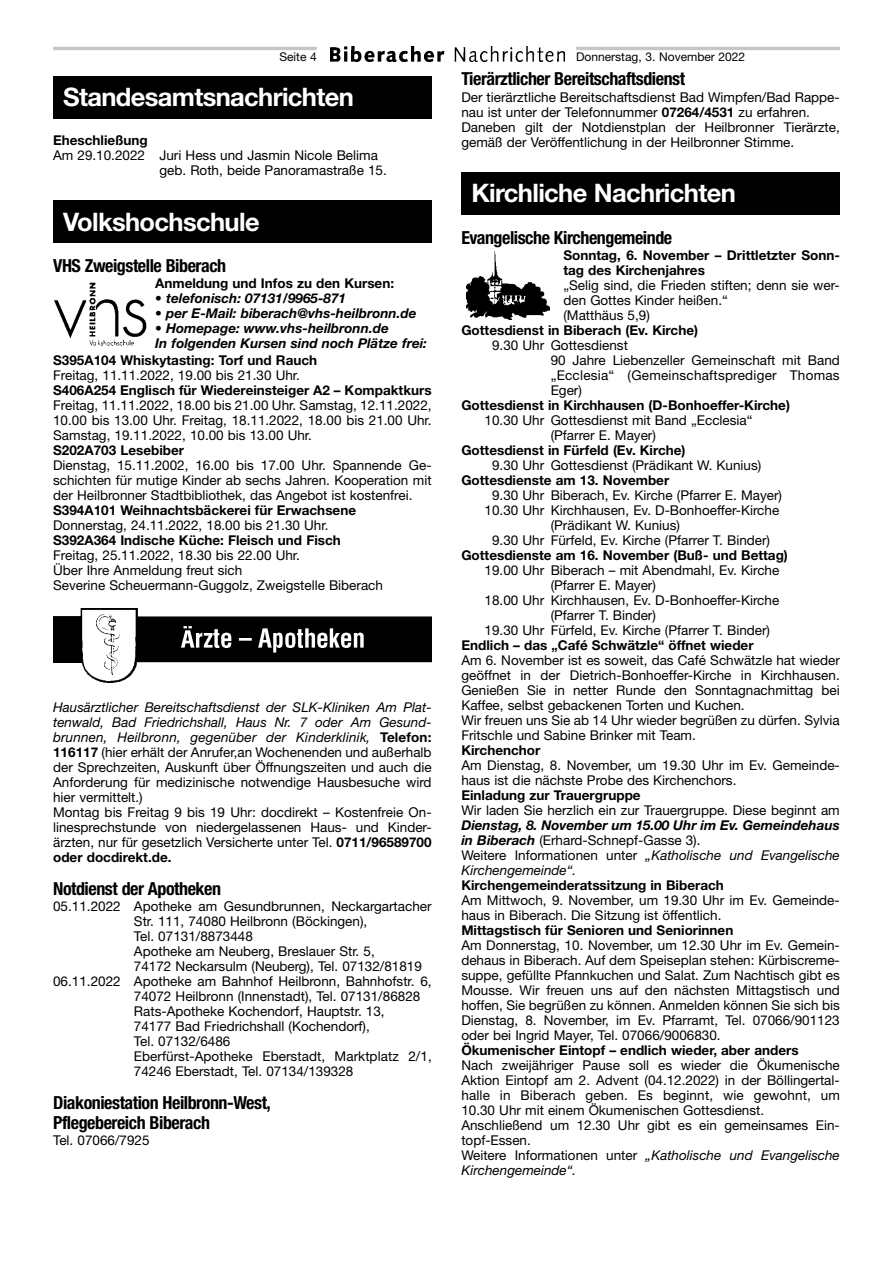
<style>
.page{position:relative;width:893px;height:1263px;background:#fff}
.page>*{position:absolute;margin:0;border:0;box-sizing:border-box;transform-origin:0 0}
.t1{font:700 25.5px "Helvetica Neue LT Std";letter-spacing:-.025em;color:#fff}
.t2{font:700 condensed 18px/19.5px "Helvetica Neue LT Std";letter-spacing:-.025em;color:#000}
.t3{font:13.5px/15px "Helvetica Neue LT Std";color:#000}
.t4{font:700 13.5px/15px "Helvetica Neue LT Std";color:#000}
.t5{font:italic 700 13.5px/15px "Helvetica Neue LT Std";color:#000}
.t6{font:12px "Helvetica Neue LT Std";color:#000}
.s1{font-weight:700}
.s2{font-weight:400;font-style:normal}
.s3{font-weight:400}
.s4{font-style:italic}
</style>
<div class="page">
<img style="left:330px;top:47px;width:234px;height:15px">
<hr style="left:53px;top:47px;width:264px;height:3px;background:#c5c6c6">
<hr style="left:576px;top:47px;width:264px;height:3px;background:#c5c6c6">
<div style="left:53px;top:76px;width:379px;height:43px;background:#000"></div>
<div style="left:53px;top:200px;width:379px;height:43px;background:#000"></div>
<img style="left:54px;top:283px;width:93px;height:62px">
<img style="left:53px;top:609px;width:379px;height:73px">
<div style="left:461px;top:172px;width:379px;height:43px;background:#000"></div>
<img style="left:467px;top:252px;width:82px;height:68px">
<p class="t6" style="left:279px;top:49px;width:39px">Seite 4</p>
<p class="t6" style="left:576px;top:49px;width:171px">Donnerstag, 3. November 2022</p>
<h1 class="t1" style="left:63px;top:82px;width:292px">Standesamtsnachrichten</h1>
<p class="t4" style="left:53px;top:132px;width:96px">Eheschließung</p>
<p class="t3" style="left:159px;top:147px;width:229px;text-indent:-106px">Am 29.10.2022 Juri Hess und Jasmin Nicole Belima geb. Roth, beide Panoramastraße 15.</p>
<h1 class="t1" style="left:63px;top:206px;width:198px">Volkshochschule</h1>
<h2 class="t2" style="left:53px;top:256px;width:175px">VHS Zweigstelle Biberach</h2>
<p class="t4" style="left:155px;top:276px;width:240px">Anmeldung und Infos zu den Kursen:</p>
<p class="t5" style="left:155px;top:291px;width:192px">• telefonisch: 07131/9965-871</p>
<p class="t5" style="left:155px;top:306px;width:263px">• per E-Mail: biberach@vhs-heilbronn.de</p>
<p class="t5" style="left:155px;top:321px;width:273px">• Homepage: www.vhs-heilbronn.de<br>In folgenden Kursen sind noch Plätze frei:</p>
<p class="t4" style="left:53px;top:352px;width:266px">S395A104 Whiskytasting: Torf und Rauch</p>
<p class="t3" style="left:53px;top:367px;width:248px">Freitag, 11.11.2022, 19.00 bis 21.30 Uhr.</p>
<p class="t4" style="left:53px;top:382px;width:380px">S406A254 Englisch für Wiedereinsteiger A2 – Kompaktkurs</p>
<p class="t3" style="left:53px;top:397px;width:380px;text-align:justify">Freitag, 11.11.2022, 18.00 bis 21.00 Uhr. Samstag, 12.11.2022, 10.00 bis 13.00 Uhr. Freitag, 18.11.2022, 18.00 bis 21.00 Uhr.<br>Samstag, 19.11.2022, 10.00 bis 13.00 Uhr.</p>
<p class="t4" style="left:53px;top:442px;width:132px">S202A703 Lesebiber</p>
<p class="t3" style="left:53px;top:457px;width:380px;text-align:justify">Dienstag, 15.11.2002, 16.00 bis 17.00 Uhr. Spannende Ge&shy;schichten für mutige Kinder ab sechs Jahren. Kooperation mit der Heilbronner Stadtbibliothek, das Angebot ist kostenfrei.</p>
<p class="t4" style="left:53px;top:502px;width:304px">S394A101 Weihnachtsbäckerei für Erwachsene</p>
<p class="t3" style="left:53px;top:517px;width:277px">Donnerstag, 24.11.2022, 18.00 bis 21.30 Uhr.</p>
<p class="t4" style="left:53px;top:532px;width:289px">S392A364 Indische Küche: Fleisch und Fisch</p>
<p class="t3" style="left:53px;top:547px;width:331px">Freitag, 25.11.2022, 18.30 bis 22.00 Uhr.<br>Über Ihre Anmeldung freut sich<br>Severine Scheuermann-Guggolz, Zweigstelle Biberach</p>
<h2 class="t2" style="left:461px;top:69px;width:225px">Tierärztlicher Bereitschaftsdienst</h2>
<p class="t3" style="left:461px;top:89px;width:380px">Der tierärztliche Bereitschaftsdienst Bad Wimpfen/Bad Rappe&shy;nau ist unter der Telefonnummer <span class="s1">07264/4531</span> zu erfahren.<br>Daneben gilt der Notdienstplan der Heilbronner Tierärzte, gemäß der Veröffentlichung in der Heilbronner Stimme.</p>
<h1 class="t1" style="left:471px;top:178px;width:266px">Kirchliche Nachrichten</h1>
<h2 class="t2" style="left:461px;top:227px;width:212px">Evangelische Kirchengemeinde</h2>
<p class="t4" style="left:563px;top:248px;width:278px">Sonntag, 6. November – Drittletzter Sonn&shy;tag des Kirchenjahres</p>
<p class="t3" style="left:563px;top:278px;width:278px">„Selig sind, die Frieden stiften; denn sie wer&shy;den Gottes Kinder heißen.“<br>(Matthäus 5,9)</p>
<p class="t4" style="left:461px;top:323px;width:238px">Gottesdienst in Biberach (Ev. Kirche)</p>
<p class="t3" style="left:551px;top:338px;width:291px;text-indent:-59px">9.30 Uhr Gottesdienst<br>90 Jahre Liebenzeller Gemeinschaft mit Band „Ecclesia“ (Gemeinschaftsprediger Thomas<br>Eger)</p>
<p class="t4" style="left:461px;top:398px;width:330px">Gottesdienst in Kirchhausen (D-Bonhoeffer-Kirche)</p>
<p class="t3" style="left:551px;top:413px;width:203px;text-indent:-66px">10.30 Uhr Gottesdienst mit Band „Ecclesia“ (Pfarrer E. Mayer)</p>
<p class="t4" style="left:461px;top:443px;width:226px">Gottesdienst in Fürfeld (Ev. Kirche)</p>
<p class="t3" style="left:492px;top:458px;width:271px">9.30 Uhr Gottesdienst (Prädikant W. Kunius)</p>
<p class="t4" style="left:461px;top:473px;width:209px">Gottesdienste am 13. November</p>
<p class="t3" style="left:492px;top:488px;width:291px">9.30 Uhr Biberach, Ev. Kirche (Pfarrer E. Mayer)</p>
<p class="t3" style="left:485px;top:503px;width:296px">10.30 Uhr Kirchhausen, Ev. D-Bonhoeffer-Kirche</p>
<p class="t3" style="left:551px;top:518px;width:131px">(Prädikant W. Kunius)</p>
<p class="t3" style="left:492px;top:533px;width:279px">9.30 Uhr Fürfeld, Ev. Kirche (Pfarrer T. Binder)</p>
<p class="t4" style="left:461px;top:548px;width:328px">Gottesdienste am 16. November (Buß- und Bettag)</p>
<p class="t3" style="left:485px;top:563px;width:296px">19.00 Uhr Biberach – mit Abendmahl, Ev. Kirche</p>
<p class="t3" style="left:551px;top:578px;width:107px">(Pfarrer E. Mayer)</p>
<p class="t3" style="left:485px;top:593px;width:296px">18.00 Uhr Kirchhausen, Ev. D-Bonhoeffer-Kirche</p>
<p class="t3" style="left:551px;top:608px;width:107px">(Pfarrer T. Binder)</p>
<p class="t3" style="left:485px;top:623px;width:287px">19.30 Uhr Fürfeld, Ev. Kirche (Pfarrer T. Binder)</p>
<p class="t4" style="left:461px;top:638px;width:294px">Endlich – das „Café Schwätzle“ öffnet wieder</p>
<p class="t3" style="left:461px;top:653px;width:380px">Am 6. November ist es soweit, das Café Schwätzle hat wieder geöffnet in der Dietrich-Bonhoeffer-Kirche in Kirchhausen.<br>Genießen Sie in netter Runde den Sonntagnachmittag bei Kaffee, selbst gebackenen Torten und Kuchen.<br>Wir freuen uns Sie ab 14 Uhr wieder begrüßen zu dürfen. Sylvia Fritschle und Sabine Brinker mit Team.</p>
<p class="t4" style="left:461px;top:743px;width:81px">Kirchenchor</p>
<p class="t3" style="left:461px;top:758px;width:380px">Am Dienstag, 8. November, um 19.30 Uhr im Ev. Gemeinde&shy;haus ist die nächste Probe des Kirchenchors.</p>
<p class="t4" style="left:461px;top:788px;width:181px">Einladung zur Trauergruppe</p>
<p class="t3" style="left:461px;top:803px;width:380px">Wir laden Sie herzlich ein zur Trauergruppe. Diese beginnt am</p>
<p class="t5" style="left:461px;top:818px;width:380px">Dienstag, 8. November um 15.00 Uhr im Ev. Gemeindehaus in Biberach <span class="s2">(Erhard-Schnepf-Gasse 3).<br>Weitere Informationen unter</span> <span class="s3">„Katholische und Evangelische Kirchengemeinde“.</span></p>
<p class="t4" style="left:461px;top:878px;width:264px">Kirchengemeinderatssitzung in Biberach</p>
<p class="t3" style="left:461px;top:893px;width:380px">Am Mittwoch, 9. November, um 19.30 Uhr im Ev. Gemeinde&shy;haus in Biberach. Die Sitzung ist öffentlich.</p>
<p class="t4" style="left:461px;top:923px;width:274px">Mittagstisch für Senioren und Seniorinnen</p>
<p class="t3" style="left:461px;top:938px;width:380px;text-align:justify">Am Donnerstag, 10. November, um 12.30 Uhr im Ev. Gemein&shy;dehaus in Biberach. Auf dem Speiseplan stehen: Kürbiscreme&shy;suppe, gefüllte Pfannkuchen und Salat. Zum Nachtisch gibt es Mousse. Wir freuen uns auf den nächsten Mittagstisch und hoffen, Sie begrüßen zu können. Anmelden können Sie sich bis Dienstag, 8. November, im Ev. Pfarramt, Tel. 07066/901123 oder bei Ingrid Mayer, Tel. 07066/9006830.</p>
<p class="t4" style="left:461px;top:1043px;width:339px">Ökumenischer Eintopf – endlich wieder, aber anders</p>
<p class="t3" style="left:461px;top:1058px;width:380px">Nach zweijähriger Pause soll es wieder die Ökumenische Aktion Eintopf am 2. Advent (04.12.2022) in der Böllingertal&shy;halle in Biberach geben. Es beginnt, wie gewohnt, um 10.30 Uhr mit einem Ökumenischen Gottesdienst.<br>Anschließend um 12.30 Uhr gibt es ein gemeinsames Ein&shy;topf-Essen.<br>Weitere Informationen unter <span class="s4">„Katholische und Evangelische Kirchengemeinde“.</span></p>
<p class="t3" style="left:53px;top:699px;width:380px"><span class="s4">Hausärztlicher Bereitschaftsdienst der SLK-Kliniken Am Plat&shy;tenwald, Bad Friedrichshall, Haus Nr. 7 oder Am Gesund&shy;brunnen, Heilbronn, gegenüber der Kinderklinik,</span> <span class="s1">Telefon:<br>116117</span> (hier erhält der Anrufer,an Wochenenden und außerhalb der Sprechzeiten, Auskunft über Öffnungszeiten und auch die Anforderung für medizinische notwendige Hausbesuche wird hier vermittelt.)<br>Montag bis Freitag 9 bis 19 Uhr: docdirekt – Kostenfreie On&shy;linesprechstunde von niedergelassenen Haus- und Kinder&shy;ärzten, nur für gesetzlich Versicherte unter Tel. <span class="s1">0711/96589700 oder docdirekt.de.</span></p>
<h2 class="t2" style="left:53px;top:878px;width:169px">Notdienst der Apotheken</h2>
<p class="t3" style="left:53px;top:898px;width:380px">05.11.2022 Apotheke am Gesundbrunnen, Neckargartacher</p>
<p class="t3" style="left:134px;top:913px;width:235px">Str. 111, 74080 Heilbronn (Böckingen),</p>
<p class="t3" style="left:134px;top:928px;width:120px">Tel. 07131/8873448</p>
<p class="t3" style="left:134px;top:943px;width:242px">Apotheke am Neuberg, Breslauer Str. 5,</p>
<p class="t3" style="left:134px;top:958px;width:289px">74172 Neckarsulm (Neuberg), Tel. 07132/81819</p>
<p class="t3" style="left:53px;top:973px;width:380px">06.11.2022 Apotheke am Bahnhof Heilbronn, Bahnhofstr. 6,</p>
<p class="t3" style="left:134px;top:988px;width:288px">74072 Heilbronn (Innenstadt), Tel. 07131/86828</p>
<p class="t3" style="left:134px;top:1003px;width:252px">Rats-Apotheke Kochendorf, Hauptstr. 13,</p>
<p class="t3" style="left:134px;top:1018px;width:237px">74177 Bad Friedrichshall (Kochendorf),</p>
<p class="t3" style="left:134px;top:1033px;width:98px">Tel. 07132/6486</p>
<p class="t3" style="left:134px;top:1048px;width:299px">Eberfürst-Apotheke Eberstadt, Marktplatz 2/1,</p>
<p class="t3" style="left:134px;top:1063px;width:221px">74246 Eberstadt, Tel. 07134/139328</p>
<h2 class="t2" style="left:53px;top:1093px;width:219px">Diakoniestation Heilbronn-West,<br>Pflegebereich Biberach</h2>
<p class="t3" style="left:53px;top:1132px;width:98px">Tel. 07066/7925</p>
</div>
